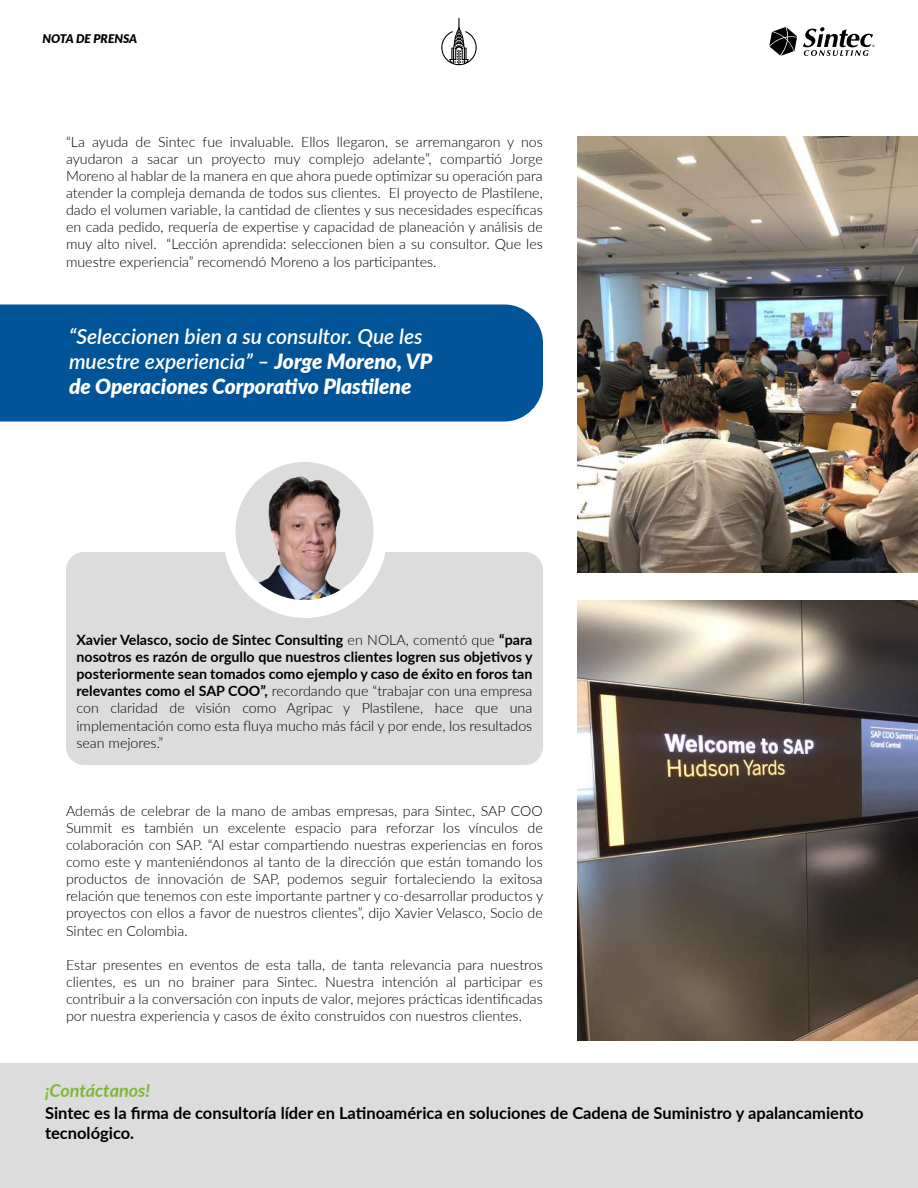
<style>
.page{position:relative;width:918px;height:1188px;background:#fff}
.page>*{position:absolute;margin:0;border:0;box-sizing:border-box;transform-origin:0 0}
.t1{font:italic 600 21px/25.2px "Lato";color:#fff}
.t2{font:italic 700 18px "Lato";color:#7fb735}
.t3{font:700 16.5px/19.8px "Lato";color:#000}
.t4{font:300 14.25px/17.1px "Lato";color:#000;text-align:justify}
.t5{font:700 14.25px/17.1px "Lato";color:#000;text-align:justify}
.t6{font:italic 900 12px "Lato";color:#000}
.s1{font-weight:900}
.s2{font-weight:300}
</style>
<div class="page">
<div style="left:66px;top:552px;width:477px;height:213px;background:#dcdcdc;border-radius:18px"></div>
<div style="left:224px;top:454px;width:163px;height:164px;background:#fff;border-radius:50%"></div>
<img style="left:578px;top:136px;width:340px;height:437px">
<svg style="left:769px;top:27px;width:28px;height:29px"></svg>
<svg style="left:803px;top:27px;width:72px;height:29px"></svg>
<div style="left:0;top:1064px;width:918px;height:124px;background:#dcdcdc"></div>
<svg style="left:441px;top:18px;width:36px;height:47px"></svg>
<div style="left:0;top:305px;width:543px;height:117px;background:#005497"></div>
<img style="left:236px;top:462px;width:138px;height:138px;border-radius:69px">
<img style="left:578px;top:600px;width:340px;height:441px">
<p class="t6" style="left:42px;top:29px;width:96px">NOTA DE PRENSA</p>
<p class="t4" style="left:66px;top:133px;width:478px">“La ayuda de Sintec fue invaluable. Ellos llegaron, se arremangaron y nos ayudaron a sacar un proyecto muy complejo adelante”, compartió Jorge Moreno al hablar de la manera en que ahora puede optimizar su operación para atender la compleja demanda de todos sus clientes. El proyecto de Plastilene, dado el volumen variable, la cantidad de clientes y sus necesidades específicas en cada pedido, requería de expertise y capacidad de planeación y análisis de muy alto nivel. “Lección aprendida: seleccionen bien a su consultor. Que les muestre experiencia” recomendó Moreno a los participantes.</p>
<h1 class="t1" style="left:69px;top:323px;width:365px">“Seleccionen bien a su consultor. Que les muestre experiencia” – <span class="s1">Jorge Moreno, VP de Operaciones Corporativo Plastilene</span></h1>
<p class="t5" style="left:77px;top:631px;width:458px">Xavier Velasco, socio de Sintec Consulting <span class="s2">en NOLA, comentó que</span> “para nosotros es razón de orgullo que nuestros clientes logren sus objetivos y posteriormente sean tomados como ejemplo y caso de éxito en foros tan relevantes como el SAP COO”, <span class="s2">recordando que “trabajar con una empresa con claridad de visión como Agripac y Plastilene, hace que una implementación como esta fluya mucho más fácil y por ende, los resultados sean mejores.”</span></p>
<p class="t4" style="left:66px;top:802px;width:479px">Además de celebrar de la mano de ambas empresas, para Sintec, SAP COO Summit es también un excelente espacio para reforzar los vínculos de colaboración con SAP. “Al estar compartiendo nuestras experiencias en foros como este y manteniéndonos al tanto de la dirección que están tomando los productos de innovación de SAP, podemos seguir fortaleciendo la exitosa relación que tenemos con este importante partner y co-desarrollar productos y proyectos con ellos a favor de nuestros clientes”, dijo Xavier Velasco, Socio de Sintec en Colombia.</p>
<p class="t4" style="left:66px;top:956px;width:478px">Estar presentes en eventos de esta talla, de tanta relevancia para nuestros clientes, es un no brainer para Sintec. Nuestra intención al participar es contribuir a la conversación con inputs de valor, mejores prácticas identificadas por nuestra experiencia y casos de éxito construidos con nuestros clientes.</p>
<p class="t2" style="left:45px;top:1077px;width:107px">¡Contáctanos!</p>
<p class="t3" style="left:45px;top:1103px;width:820px">Sintec es la firma de consultoría líder en Latinoamérica en soluciones de Cadena de Suministro y apalancamiento tecnológico.</p>
</div>
